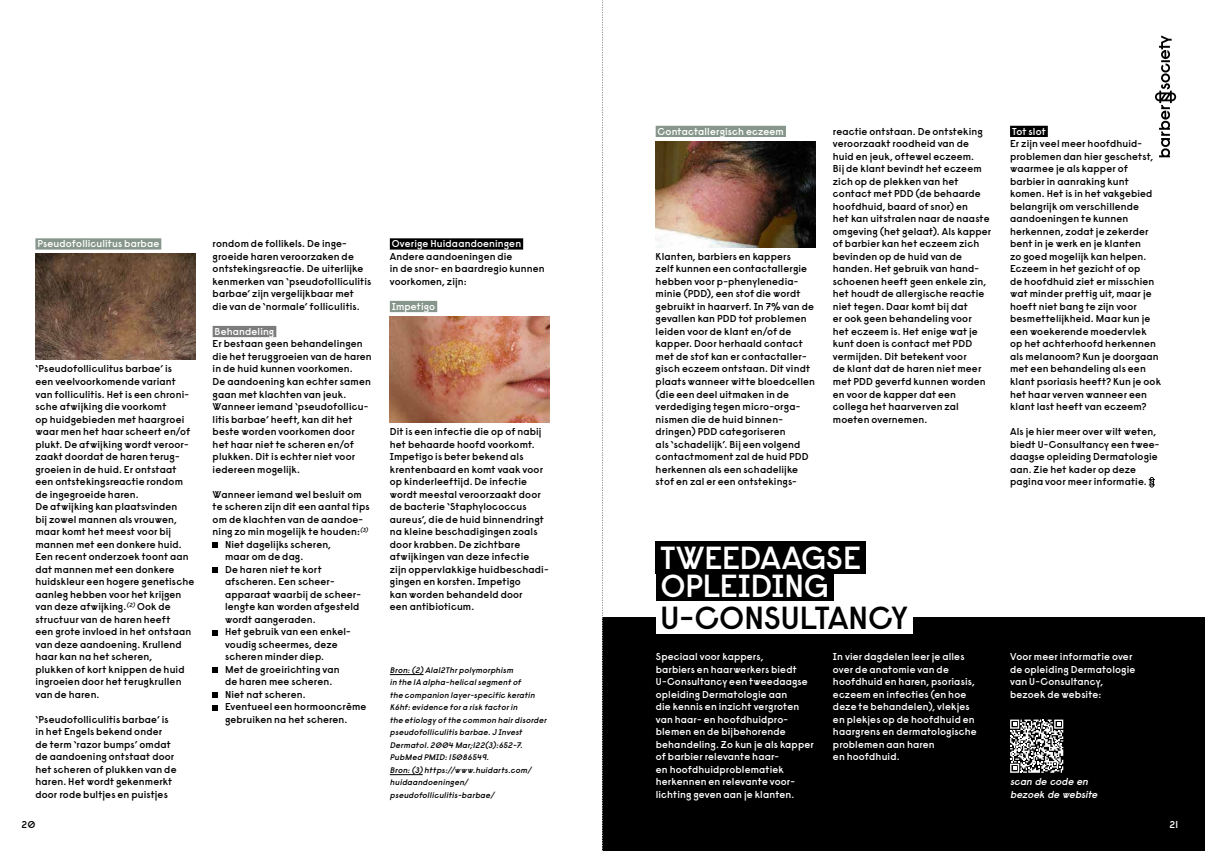
<style>
.page{position:relative;width:1205px;height:851px;background:#fff}
.page>*{position:absolute;margin:0;border:0;box-sizing:border-box;transform-origin:0 0}
.t1{font:600 31.88px/27.9px "Raisonne";letter-spacing:-.02em;color:#fff}
.t2{font:600 31.88px "Raisonne";letter-spacing:-.015em;color:#000}
.t3{font:600 10px/12.5px "Raisonne";letter-spacing:.015em;color:#000}
.t4{font:600 10px/12.5px "Raisonne";letter-spacing:.015em;color:#fff}
.t5{font:italic 600 10px/12.5px "Raisonne";color:#fff}
.t6{font:italic 600 8.12px/12.5px "Raisonne";color:#000}
</style>
<div class="page">
<div style="left:35px;top:238px;width:126px;height:11px;background:#86968c"></div>
<img style="left:35px;top:253px;width:160px;height:107px">
<div style="left:213px;top:326px;width:63px;height:11px;background:#7c7c7c"></div>
<svg style="left:213px;top:542px;width:5px;height:5px"></svg>
<svg style="left:213px;top:567px;width:5px;height:5px"></svg>
<svg style="left:213px;top:630px;width:5px;height:5px"></svg>
<svg style="left:213px;top:667px;width:5px;height:5px"></svg>
<svg style="left:213px;top:692px;width:5px;height:5px"></svg>
<svg style="left:213px;top:705px;width:5px;height:5px"></svg>
<div style="left:390px;top:238px;width:133px;height:11px;background:#000"></div>
<div style="left:390px;top:301px;width:47px;height:11px;background:#86968c"></div>
<img style="left:390px;top:316px;width:159px;height:106px">
<div style="left:603px;top:617px;width:602px;height:233px;background:#000"></div>
<svg style="left:1010px;top:719px;width:53px;height:53px"></svg>
<div style="left:656px;top:126px;width:130px;height:11px;background:#86968c"></div>
<img style="left:656px;top:141px;width:159px;height:106px">
<div style="left:1010px;top:126px;width:38px;height:11px;background:#000"></div>
<svg style="left:1148px;top:477px;width:7px;height:10px"></svg>
<svg style="left:1155px;top:35px;width:21px;height:122px"></svg>
<div style="left:656px;top:541px;width:210px;height:32px;background:#000"></div>
<div style="left:656px;top:569px;width:177px;height:32px;background:#000"></div>
<div style="left:656px;top:601px;width:256px;height:32px;background:#fff"></div>
<hr style="left:390px;top:674px;width:33px;height:1px;background:#000">
<hr style="left:390px;top:774px;width:33px;height:1px;background:#000">
<svg style="left:602px;top:0;width:1px;height:850px"></svg>
<p class="t4" style="left:37px;top:237px;width:123px">Pseudofolliculitus barbae</p>
<p class="t3" style="left:35px;top:362px;width:160px">‘Pseudofolliculitus barbae’ is<br>een veelvoorkomende variant van folliculitis. Het is een chroni&shy;sche afwijking die voorkomt<br>op huidgebieden met haargroei waar men het haar scheert en/of plukt. De afwijking wordt veroor&shy;zaakt doordat de haren terug&shy;groeien in de huid. Er ontstaat een ontstekingsreactie rondom de ingegroeide haren.<br>De afwijking kan plaatsvinden<br>bij zowel mannen als vrouwen, maar komt het meest voor bij mannen met een donkere huid.<br>Een recent onderzoek toont aan dat mannen met een donkere huidskleur een hogere genetische aanleg hebben voor het krijgen van deze afwijking.<sup>(2)</sup> Ook de structuur van de haren heeft<br>een grote invloed in het ontstaan van deze aandoening. Krullend haar kan na het scheren,<br>plukken of kort knippen de huid ingroeien door het terugkrullen van de haren.</p>
<p class="t3" style="left:35px;top:712px;width:143px">‘Pseudofolliculitis barbae’ is in het Engels bekend onder de term ‘razor bumps’ omdat de aandoening ontstaat door het scheren of plukken van de haren. Het wordt gekenmerkt door rode bultjes en puistjes</p>
<p class="t3" style="left:22px;top:817px;width:15px">20</p>
<p class="t3" style="left:213px;top:237px;width:160px">rondom de follikels. De inge&shy;groeide haren veroorzaken de ontstekingsreactie. De uiterlijke kenmerken van ‘pseudofolliculitis barbae’ zijn vergelijkbaar met die van de ‘normale’ folliculitis.</p>
<p class="t4" style="left:215px;top:325px;width:61px">Behandeling</p>
<p class="t3" style="left:213px;top:337px;width:161px">Er bestaan geen behandelingen die het teruggroeien van de haren in de huid kunnen voorkomen.<br>De aandoening kan echter samen gaan met klachten van jeuk.<br>Wanneer iemand ‘pseudofollicu&shy;litis barbae’ heeft, kan dit het beste worden voorkomen door het haar niet te scheren en/of plukken. Dit is echter niet voor iedereen mogelijk.</p>
<p class="t3" style="left:213px;top:487px;width:151px">Wanneer iemand wel besluit om</p>
<p class="t3" style="left:213px;top:500px;width:158px">te scheren zijn dit een aantal tips</p>
<p class="t3" style="left:213px;top:512px;width:152px">om de klachten van de aandoe-</p>
<p class="t3" style="left:213px;top:525px;width:158px">ning zo min mogelijk te houden:<sup>(3)</sup></p>
<p class="t3" style="left:225px;top:537px;width:108px">Niet dagelijks scheren,</p>
<p class="t3" style="left:225px;top:550px;width:80px">maar om de dag.</p>
<p class="t3" style="left:225px;top:562px;width:98px">De haren niet te kort</p>
<p class="t3" style="left:225px;top:575px;width:110px">afscheren. Een scheer-</p>
<p class="t3" style="left:225px;top:587px;width:137px">apparaat waarbij de scheer-</p>
<p class="t3" style="left:225px;top:600px;width:136px">lengte kan worden afgesteld</p>
<p class="t3" style="left:225px;top:612px;width:92px">wordt aangeraden.</p>
<p class="t3" style="left:225px;top:625px;width:127px">Het gebruik van een enkel-</p>
<p class="t3" style="left:225px;top:637px;width:114px">voudig scheermes, deze</p>
<p class="t3" style="left:225px;top:650px;width:101px">scheren minder diep.</p>
<p class="t3" style="left:225px;top:662px;width:116px">Met de groeirichting van</p>
<p class="t3" style="left:225px;top:675px;width:109px">de haren mee scheren.</p>
<p class="t3" style="left:225px;top:687px;width:82px">Niet nat scheren.</p>
<p class="t3" style="left:225px;top:700px;width:143px">Eventueel een hormooncrème</p>
<p class="t3" style="left:225px;top:712px;width:124px">gebruiken na het scheren.</p>
<p class="t4" style="left:392px;top:237px;width:131px">Overige Huidaandoeningen</p>
<p class="t3" style="left:390px;top:250px;width:156px">Andere aandoeningen die<br>in de snor- en baardregio kunnen voorkomen, zijn:</p>
<p class="t4" style="left:392px;top:300px;width:45px">Impetigo</p>
<p class="t3" style="left:390px;top:425px;width:160px">Dit is een infectie die op of nabij het behaarde hoofd voorkomt.<br>Impetigo is beter bekend als krentenbaard en komt vaak voor op kinderleeftijd. De infectie wordt meestal veroorzaakt door de bacterie ‘Staphylococcus aureus’, die de huid binnendringt na kleine beschadigingen zoals door krabben. De zichtbare afwijkingen van deze infectie<br>zijn oppervlakkige huidbeschadi&shy;gingen en korsten. Impetigo<br>kan worden behandeld door<br>een antibioticum.</p>
<p class="t6" style="left:390px;top:663px;width:160px">Bron:(2) Ala12Thrpolymorphism<br>in the 1A alpha-helicalsegmentof<br>the companion layer-specific keratin K6hf:evidence fora risk factorin<br>the etiology of the common hairdisorder pseudofolliculitis barbae.J Invest Dermatol.2004 Mar;122(3):652-7.<br>PubMed PMID:15086549.<br>Bron:(3) https://www.huidarts.com/ huidaandoeningen/ pseudofolliculitis-barbae/</p>
<p class="t4" style="left:657px;top:125px;width:128px">Contactallergisch eczeem</p>
<p class="t3" style="left:656px;top:250px;width:161px">Klanten, barbiers en kappers<br>zelf kunnen een contactallergie hebben voor p-phenylenedia&shy;minie (PDD), een stof die wordt gebruikt in haarverf. In 7% van de gevallen kan PDD tot problemen leiden voor de klant en/of de kapper. Door herhaald contact met de stof kan er contactaller&shy;gisch eczeem ontstaan. Dit vindt plaats wanneer witte bloedcellen (die een deel uitmaken in de verdediging tegen micro-orga&shy;nismen die de huid binnen&shy;dringen) PDD categoriseren<br>als ‘schadelijk’. Bij een volgend contactmoment zal de huid PDD herkennen als een schadelijke stof en zal er een ontstekings-</p>
<p class="t3" style="left:833px;top:125px;width:160px">reactie ontstaan. De ontsteking veroorzaakt roodheid van de huid en jeuk, oftewel eczeem.<br>Bij de klant bevindt het eczeem zich op de plekken van het contact met PDD (de behaarde hoofdhuid, baard of snor) en<br>het kan uitstralen naar de naaste omgeving (het gelaat). Als kapper of barbier kan het eczeem zich bevinden op de huid van de handen. Het gebruik van hand&shy;schoenen heeft geen enkele zin, het houdt de allergische reactie niet tegen. Daar komt bij dat<br>er ook geen behandeling voor<br>het eczeem is. Het enige wat je kunt doen is contact met PDD vermijden. Dit betekent voor<br>de klant dat de haren niet meer met PDD geverfd kunnen worden en voor de kapper dat een collega het haarverven zal moeten overnemen.</p>
<p class="t4" style="left:1012px;top:125px;width:35px">Tot slot</p>
<p class="t3" style="left:1010px;top:137px;width:153px">Er zijn veel meer hoofdhuid&shy;problemen dan hier geschetst, waarmee je als kapper of barbier in aanraking kunt komen. Het is in het vakgebied belangrijk om verschillende aandoeningen te kunnen herkennen, zodat je zekerder bent in je werk en je klanten<br>zo goed mogelijk kan helpen.<br>Eczeem in het gezicht of op<br>de hoofdhuid ziet er misschien wat minder prettig uit, maar je hoeft niet bang te zijn voor besmettelijkheid. Maar kun je een woekerende moedervlek op het achterhoofd herkennen als melanoom? Kun je doorgaan met een behandeling als een klant psoriasis heeft? Kun je ook het haar verven wanneer een klant last heeft van eczeem?</p>
<p class="t3" style="left:1010px;top:425px;width:151px">Als je hier meer over wilt weten, biedt U-Consultancy een twee&shy;daagse opleiding Dermatologie aan. Zie het kader op deze pagina voor meer informatie.</p>
<h1 class="t1" style="left:660px;top:543px;width:203px">TWEEDAAGSE<br>OPLEIDING</h1>
<h1 class="t2" style="left:660px;top:597px;width:249px">U-CONSULTANCY</h1>
<p class="t4" style="left:656px;top:650px;width:160px">Speciaal voor kappers,<br>barbiers en haarwerkers biedt<br>U-Consultancy een tweedaagse opleiding Dermatologie aan<br>die kennis en inzicht vergroten van haar- en hoofdhuidpro&shy;blemen en de bijbehorende behandeling. Zo kun je als kapper of barbier relevante haar-<br>en hoofdhuidproblematiek herkennen en relevante voor&shy;lichting geven aan je klanten.</p>
<p class="t4" style="left:833px;top:650px;width:145px">In vier dagdelen leer je alles over de anatomie van de hoofdhuid en haren, psoriasis, eczeem en infecties (en hoe deze te behandelen), vlekjes en plekjes op de hoofdhuid en haargrens en dermatologische problemen aan haren<br>en hoofdhuid.</p>
<p class="t4" style="left:1010px;top:650px;width:127px">Voor meer informatie over de opleiding Dermatologie van U-Consultancy, bezoek de website:</p>
<p class="t5" style="left:1010px;top:775px;width:91px">scan de code en bezoek de website</p>
<p class="t4" style="left:1169px;top:817px;width:10px">21</p>
</div>
